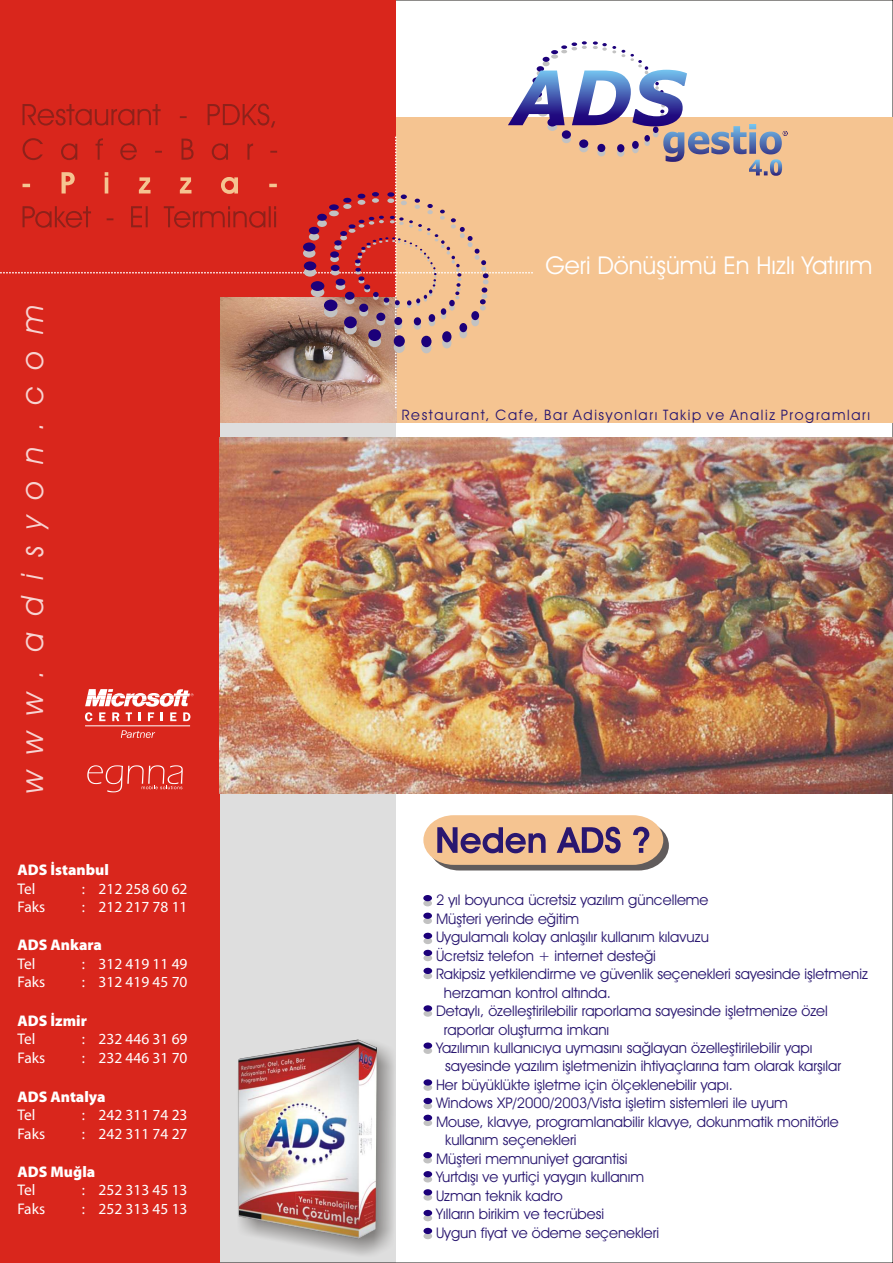
<style>
.page{position:relative;width:893px;height:1263px;background:#fff}
.page>*{position:absolute;margin:0;border:0;box-sizing:border-box;transform-origin:0 0}
.t1{font:italic 31.05px "Avant Garde IT Cby BT";letter-spacing:.535em;color:rgb(255 255 255/.8)}
.t2{font:24.6px "Avant Garde IT Cby BT";color:#fff}
.t3{font:15.45px "Myriad Pro";color:#fff}
.t4{font:700 15.45px "Myriad Pro";color:#fff}
.t5{font:14.7px "Avant Garde IT Cby BT";color:#291770}
.t6{font:14.55px "Avant Garde IT Cby BT";letter-spacing:.115em;color:#291770}
</style>
<div class="page">
<div style="left:1px;top:0;width:395px;height:1263px;background:#dedede"></div>
<div style="left:0;top:117px;width:893px;height:306px;background:#f5c491"></div>
<div style="left:0;top:0;width:396px;height:423px;background:#d9261c"></div>
<img style="left:220px;top:409px;width:176px;height:14px">
<div style="left:0;top:0;width:220px;height:1263px;background:#d9261c"></div>
<img style="left:220px;top:437px;width:673px;height:356px">
<svg style="left:688px;top:124px;width:95px;height:31px"></svg>
<svg style="left:749px;top:159px;width:34px;height:17px"></svg>
<svg style="left:783px;top:131px;width:5px;height:5px"></svg>
<svg style="left:0;top:41px;width:687px;height:368px"></svg>
<img style="left:238px;top:1039px;width:156px;height:216px">
<svg style="left:423px;top:815px;width:246px;height:55px;background:#c29f8d"></svg>
<svg style="left:87px;top:765px;width:96px;height:27px"></svg>
<hr style="left:85px;top:725px;width:105px;height:1px;background:#fff">
<svg style="left:121px;top:730px;width:34px;height:8px"></svg>
<svg style="left:85px;top:689px;width:108px;height:32px"></svg>
<div style="left:423px;top:900px;width:9px;height:6px;background:#c2c2c2;border-radius:50%"></div>
<div style="left:423px;top:895px;width:9px;height:6px;background:#1c007a;border-radius:50%"></div>
<div style="left:423px;top:918px;width:9px;height:6px;background:#c2c2c2;border-radius:50%"></div>
<div style="left:423px;top:913px;width:9px;height:6px;background:#1c007a;border-radius:50%"></div>
<div style="left:423px;top:938px;width:9px;height:6px;background:#c2c2c2;border-radius:50%"></div>
<div style="left:423px;top:933px;width:9px;height:6px;background:#1c007a;border-radius:50%"></div>
<div style="left:423px;top:955px;width:9px;height:6px;background:#c2c2c2;border-radius:50%"></div>
<div style="left:423px;top:950px;width:9px;height:6px;background:#1c007a;border-radius:50%"></div>
<div style="left:423px;top:973px;width:9px;height:6px;background:#c2c2c2;border-radius:50%"></div>
<div style="left:423px;top:968px;width:9px;height:6px;background:#1c007a;border-radius:50%"></div>
<svg style="left:423px;top:1010px;width:9px;height:7px"></svg>
<div style="left:423px;top:1005px;width:9px;height:6px;background:#1c007a;border-radius:50%"></div>
<div style="left:423px;top:1048px;width:9px;height:6px;background:#c2c2c2;border-radius:50%"></div>
<div style="left:423px;top:1042px;width:9px;height:7px;background:#1c007a;border-radius:50%"></div>
<svg style="left:423px;top:1084px;width:9px;height:7px"></svg>
<div style="left:423px;top:1079px;width:9px;height:6px;background:#1c007a;border-radius:50%"></div>
<div style="left:423px;top:1103px;width:9px;height:6px;background:#c2c2c2;border-radius:50%"></div>
<div style="left:423px;top:1098px;width:9px;height:6px;background:#1c007a;border-radius:50%"></div>
<div style="left:423px;top:1120px;width:9px;height:6px;background:#c2c2c2;border-radius:50%"></div>
<div style="left:423px;top:1115px;width:9px;height:6px;background:#1c007a;border-radius:50%"></div>
<svg style="left:423px;top:1176px;width:9px;height:6px"></svg>
<div style="left:423px;top:1171px;width:9px;height:6px;background:#1c007a;border-radius:50%"></div>
<svg style="left:423px;top:1194px;width:9px;height:6px"></svg>
<div style="left:423px;top:1189px;width:9px;height:6px;background:#1c007a;border-radius:50%"></div>
<div style="left:423px;top:1157px;width:9px;height:6px;background:#c2c2c2;border-radius:50%"></div>
<div style="left:423px;top:1152px;width:9px;height:6px;background:#1c007a;border-radius:50%"></div>
<div style="left:423px;top:1215px;width:9px;height:6px;background:#c2c2c2;border-radius:50%"></div>
<div style="left:423px;top:1210px;width:9px;height:6px;background:#1c007a;border-radius:50%"></div>
<div style="left:423px;top:1233px;width:9px;height:6px;background:#c2c2c2;border-radius:50%"></div>
<div style="left:423px;top:1228px;width:9px;height:6px;background:#1c007a;border-radius:50%"></div>
<h1 class="t1" style="left:20px;top:793px;width:490px;rotate:-90deg">www.adisyon.com</h1>
<p class="t4" style="left:18px;top:863px;width:93px">ADS İstanbul</p>
<p class="t3" style="left:18px;top:882px;width:19px">Tel</p>
<p class="t3" style="left:82px;top:882px;width:107px">: 212 258 60 62</p>
<p class="t3" style="left:18px;top:900px;width:29px">Faks</p>
<p class="t3" style="left:82px;top:900px;width:107px">: 212 217 78 11</p>
<p class="t4" style="left:18px;top:938px;width:86px">ADS Ankara</p>
<p class="t3" style="left:18px;top:957px;width:19px">Tel</p>
<p class="t3" style="left:82px;top:957px;width:107px">: 312 419 11 49</p>
<p class="t3" style="left:18px;top:975px;width:29px">Faks</p>
<p class="t3" style="left:82px;top:975px;width:107px">: 312 419 45 70</p>
<p class="t4" style="left:18px;top:1014px;width:71px">ADS İzmir</p>
<p class="t3" style="left:18px;top:1033px;width:19px">Tel</p>
<p class="t3" style="left:82px;top:1033px;width:107px">: 232 446 31 69</p>
<p class="t3" style="left:18px;top:1051px;width:29px">Faks</p>
<p class="t3" style="left:82px;top:1051px;width:107px">: 232 446 31 70</p>
<p class="t4" style="left:18px;top:1090px;width:90px">ADS Antalya</p>
<p class="t3" style="left:18px;top:1109px;width:19px">Tel</p>
<p class="t3" style="left:82px;top:1109px;width:107px">: 242 311 74 23</p>
<p class="t3" style="left:18px;top:1127px;width:29px">Faks</p>
<p class="t3" style="left:82px;top:1127px;width:107px">: 242 311 74 27</p>
<p class="t4" style="left:18px;top:1165px;width:79px">ADS Muğla</p>
<p class="t3" style="left:18px;top:1184px;width:19px">Tel</p>
<p class="t3" style="left:82px;top:1184px;width:107px">: 252 313 45 13</p>
<p class="t3" style="left:18px;top:1202px;width:29px">Faks</p>
<p class="t3" style="left:82px;top:1202px;width:107px">: 252 313 45 13</p>
<h2 class="t2" style="left:546px;top:255px;width:328px">Geri Dönüşümü En Hızlı Yatırım</h2>
<p class="t6" style="left:402px;top:409px;width:470px">Restaurant, Cafe, Bar Adisyonları Takip ve Analiz Programları</p>
<p class="t5" style="left:436px;top:894px;width:274px">2 yıl boyunca ücretsiz yazılım güncelleme</p>
<p class="t5" style="left:436px;top:912px;width:145px">Müşteri yerinde eğitim</p>
<p class="t5" style="left:436px;top:931px;width:274px">Uygulamalı kolay anlaşılır kullanım kılavuzu</p>
<p class="t5" style="left:436px;top:949px;width:221px">Ücretsiz telefon + internet desteği</p>
<p class="t5" style="left:436px;top:968px;width:433px">Rakipsiz yetkilendirme ve güvenlik seçenekleri sayesinde işletmeniz</p>
<p class="t5" style="left:444px;top:986px;width:169px">herzaman kontrol altında.</p>
<p class="t5" style="left:436px;top:1005px;width:393px">Detaylı, özelleştirilebilir raporlama sayesinde işletmenize özel</p>
<p class="t5" style="left:444px;top:1023px;width:167px">raporlar oluşturma imkanı</p>
<p class="t5" style="left:436px;top:1042px;width:378px">Yazılımın kullanıcıya uymasını sağlayan özelleştirilebilir yapı</p>
<p class="t5" style="left:445px;top:1060px;width:397px">sayesinde yazılım işletmenizin ihtiyaçlarına tam olarak karşılar</p>
<p class="t5" style="left:436px;top:1079px;width:298px">Her büyüklükte işletme için ölçeklenebilir yapı.</p>
<p class="t5" style="left:436px;top:1097px;width:353px">Windows XP/2000/2003/Vista işletim sistemleri ile uyum</p>
<p class="t5" style="left:436px;top:1116px;width:404px">Mouse, klavye, programlanabilir klavye, dokunmatik monitörle</p>
<p class="t5" style="left:445px;top:1134px;width:133px">kullanım seçenekleri</p>
<p class="t5" style="left:436px;top:1152px;width:193px">Müşteri memnuniyet garantisi</p>
<p class="t5" style="left:436px;top:1171px;width:210px">Yurtdışı ve yurtiçi yaygın kullanım</p>
<p class="t5" style="left:436px;top:1189px;width:128px">Uzman teknik kadro</p>
<p class="t5" style="left:436px;top:1208px;width:170px">Yılların birikim ve tecrübesi</p>
<p class="t5" style="left:436px;top:1226px;width:225px">Uygun fiyat ve ödeme seçenekleri</p>
</div>
